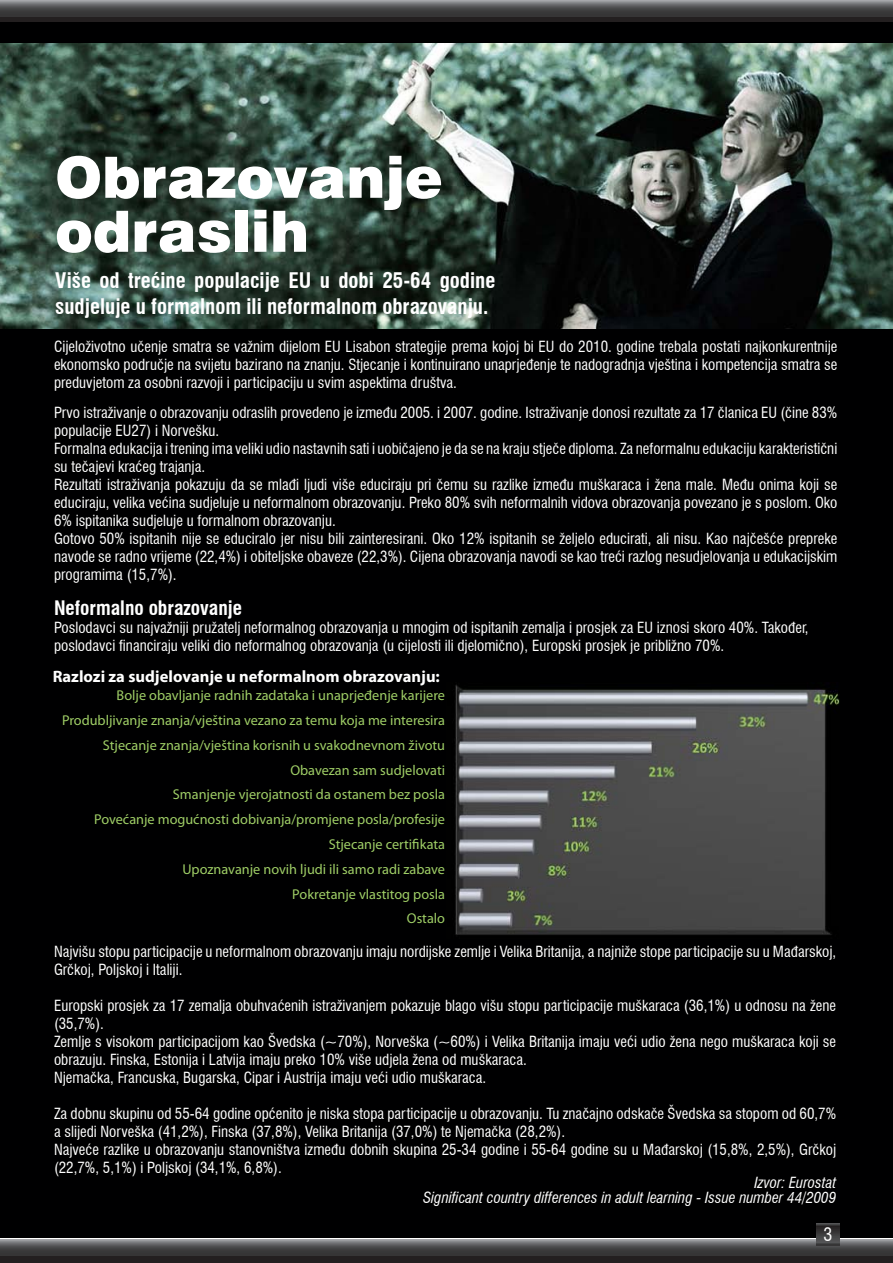
<style>
.page{position:relative;width:893px;height:1263px;background:#fff}
.page>*{position:absolute;margin:0;border:0;box-sizing:border-box;transform-origin:0 0}
.t1{font:900 57px "Swiss 721 BT";color:#fff}
.t2{font:700 condensed 21px/25.2px "Swiss 721 BT";color:#fff}
.t3{font:700 condensed 19.5px "Swiss 721 BT";color:#fff}
.t4{font:condensed 18px "Swiss 721 BT";color:#fff}
.t5{font:700 16.5px "Myriad Pro";color:#fff}
.t6{font:condensed 15px/18px "Swiss 721 BT";color:#fff}
.t7{font:italic condensed 15px "Swiss 721 BT";color:#fff}
.t8{font:14.25px/24.8px "Myriad Pro";color:#9fce66;text-align:right}
</style>
<div class="page">
<svg style="left:0;top:16px;width:893px;height:6px;background:#262223"></svg>
<svg style="left:0;top:0;width:893px;height:16px;background:#58595b"></svg>
<div style="left:0;top:1239px;width:893px;height:24px;background:#231f20"></div>
<svg style="left:0;top:1239px;width:893px;height:16px;background:#58595b"></svg>
<div style="left:0;top:22px;width:893px;height:1216px;background:#000001"></div>
<div style="left:817px;top:1223px;width:22px;height:22px;background:linear-gradient(to bottom,#262324,#4e5051)"></div>
<img style="left:0;top:44px;width:893px;height:285px">
<img style="left:455px;top:684px;width:384px;height:251px">
<p class="t1" style="left:55px;top:143px;width:389px">Obrazovanje</p>
<p class="t1" style="left:55px;top:197px;width:255px">odraslih</p>
<p class="t2" style="left:55px;top:268px;width:442px">Više od trećine populacije EU u dobi 25-64 godine sudjeluje u formalnom ili neformalnom obrazovanju.</p>
<p class="t6" style="left:54px;top:338px;width:785px;text-align:justify">Cijeloživotno učenje smatra se važnim dijelom EU Lisabon strategije prema kojoj bi EU do 2010. godine trebala postati najkonkurentnije ekonomsko područje na svijetu bazirano na znanju. Stjecanje i kontinuirano unaprjeđenje te nadogradnja vještina i kompetencija smatra se preduvjetom za osobni razvoji i participaciju u svim aspektima društva.</p>
<p class="t6" style="left:54px;top:404px;width:785px">Prvo istraživanje o obrazovanju odraslih provedeno je između 2005. i 2007. godine. Istraživanje donosi rezultate za 17 članica EU (čine 83% populacije EU27) i Norvešku.</p>
<p class="t6" style="left:54px;top:440px;width:785px">Formalna edukacija i trening ima veliki udio nastavnih sati i uobičajeno je da se na kraju stječe diploma. Za neformalnu edukaciju karakteristični su tečajevi kraćeg trajanja.</p>
<p class="t6" style="left:54px;top:476px;width:785px;text-align:justify">Rezultati istraživanja pokazuju da se mlađi ljudi više educiraju pri čemu su razlike između muškaraca i žena male. Među onima koji se educiraju, velika većina sudjeluje u neformalnom obrazovanju. Preko 80% svih neformalnih vidova obrazovanja povezano je s poslom. Oko 6% ispitanika sudjeluje u formalnom obrazovanju.</p>
<p class="t6" style="left:54px;top:530px;width:785px;text-align:justify">Gotovo 50% ispitanih nije se educiralo jer nisu bili zainteresirani. Oko 12% ispitanih se željelo educirati, ali nisu. Kao najčešće prepreke navode se radno vrijeme (22,4%) i obiteljske obaveze (22,3%). Cijena obrazovanja navodi se kao treći razlog nesudjelovanja u edukacijskim programima (15,7%).</p>
<p class="t3" style="left:54px;top:596px;width:190px">Neformalno obrazovanje</p>
<p class="t6" style="left:54px;top:618px;width:756px">Poslodavci su najvažniji pružatelj neformalnog obrazovanja u mnogim od ispitanih zemalja i prosjek za EU iznosi skoro 40%. Također,</p>
<p class="t6" style="left:54px;top:636px;width:672px">poslodavci financiraju veliki dio neformalnog obrazovanja (u cijelosti ili djelomično), Europski prosjek je približno 70%.</p>
<p class="t5" style="left:53px;top:666px;width:389px">Razlozi za sudjelovanje u neformalnom obrazovanju:</p>
<p class="t8" style="left:117px;top:683px;width:330px">Bolje obavljanje radnih zadataka i unaprjeđenje karijere</p>
<p class="t8" style="left:62px;top:708px;width:385px">Produbljivanje znanja/vještina vezano za temu koja me interesira<br>Stjecanje znanja/vještina korisnih u svakodnevnom životu</p>
<p class="t8" style="left:290px;top:757px;width:156px">Obavezan sam sudjelovati</p>
<p class="t8" style="left:173px;top:782px;width:274px">Smanjenje vjerojatnosti da ostanem bez posla</p>
<p class="t8" style="left:94px;top:807px;width:352px">Povećanje mogućnosti dobivanja/promjene posla/profesije<br>Stjecanje certifikata</p>
<p class="t8" style="left:182px;top:856px;width:264px">Upoznavanje novih ljudi ili samo radi zabave</p>
<p class="t8" style="left:292px;top:881px;width:154px">Pokretanje vlastitog posla</p>
<p class="t8" style="left:407px;top:906px;width:40px">Ostalo</p>
<p class="t6" style="left:54px;top:942px;width:784px">Najvišu stopu participacije u neformalnom obrazovanju imaju nordijske zemlje i Velika Britanija, a najniže stope participacije su u Mađarskoj,<br>Grčkoj, Poljskoj i Italiji.</p>
<p class="t6" style="left:54px;top:996px;width:784px">Europski prosjek za 17 zemalja obuhvaćenih istraživanjem pokazuje blago višu stopu participacije muškaraca (36,1%) u odnosu na žene (35,7%).</p>
<p class="t6" style="left:54px;top:1032px;width:784px">Zemlje s visokom participacijom kao Švedska (~70%), Norveška (~60%) i Velika Britanija imaju veći udio žena nego muškaraca koji se obrazuju. Finska, Estonija i Latvija imaju preko 10% više udjela žena od muškaraca.</p>
<p class="t6" style="left:54px;top:1068px;width:434px">Njemačka, Francuska, Bugarska, Cipar i Austrija imaju veći udio muškaraca.</p>
<p class="t6" style="left:54px;top:1104px;width:784px">Za dobnu skupinu od 55-64 godine općenito je niska stopa participacije u obrazovanju. Tu značajno odskače Švedska sa stopom od 60,7% a slijedi Norveška (41,2%), Finska (37,8%), Velika Britanija (37,0%) te Njemačka (28,2%).</p>
<p class="t6" style="left:54px;top:1140px;width:784px">Najveće razlike u obrazovanju stanovništva između dobnih skupina 25-34 godine i 55-64 godine su u Mađarskoj (15,8%, 2,5%), Grčkoj (22,7%, 5,1%) i Poljskoj (34,1%, 6,8%).</p>
<p class="t7" style="left:754px;top:1173px;width:83px">Izvor: Eurostat</p>
<p class="t7" style="left:423px;top:1188px;width:414px">Significant country differences in adult learning - Issue number 44/2009</p>
<p class="t4" style="left:823px;top:1223px;width:10px">3</p>
</div>
